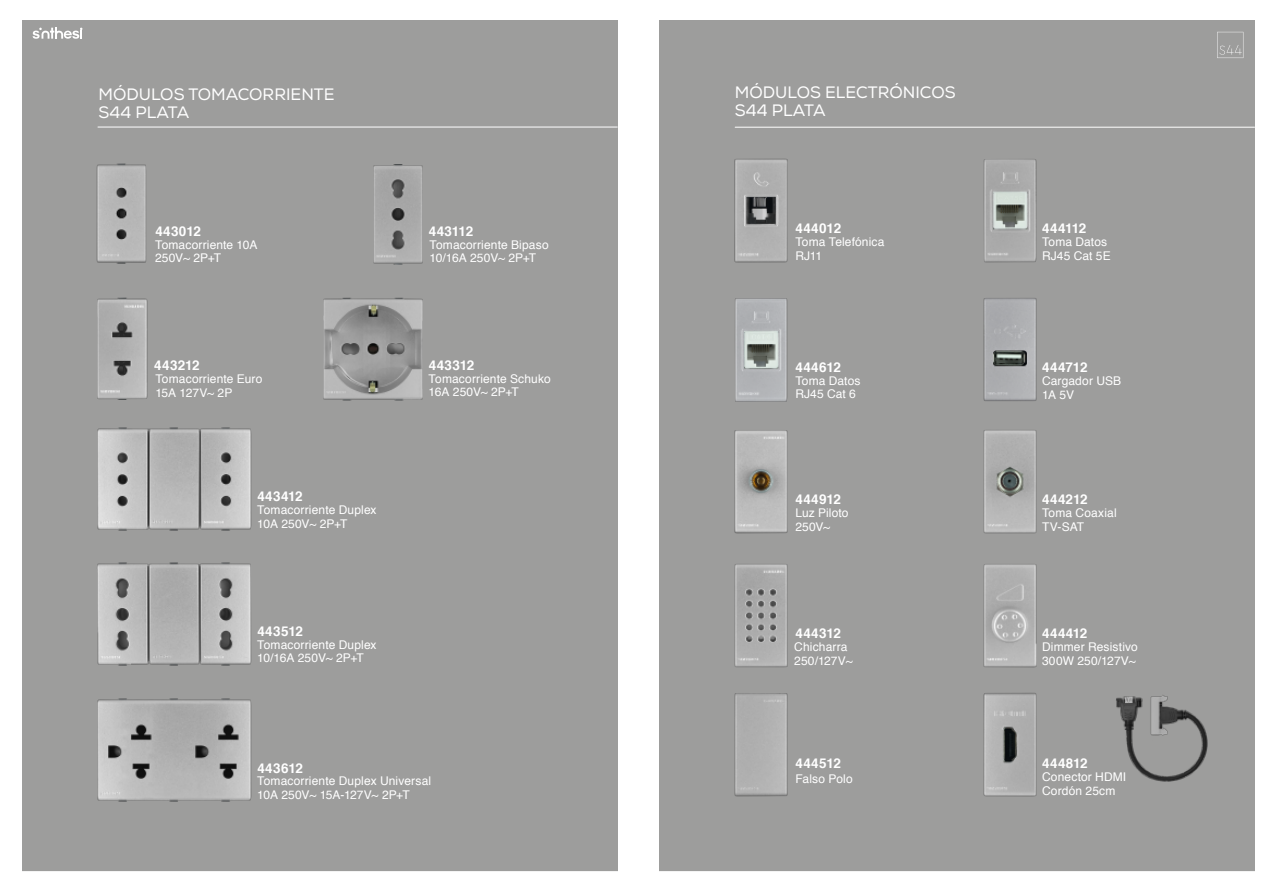
<style>
.page{position:relative;width:1276px;height:893px;background:#fff}
.page>*{position:absolute;margin:0;border:0;box-sizing:border-box;transform-origin:0 0}
.t1{font:16.5px/18px "Nexa";color:#fff}
.t2{font:700 13.5px "Helvetica";letter-spacing:.025em;color:#fff}
.t3{font:12px/13.5px "Helvetica";letter-spacing:.01em;color:#fff}
</style>
<div class="page">
<div style="left:23px;top:21px;width:594px;height:850px;background:#9d9d9c"></div>
<div style="left:659px;top:21px;width:595px;height:850px;background:#9d9d9c"></div>
<hr style="left:98px;top:127px;width:519px;height:1px;background:#fff">
<hr style="left:735px;top:127px;width:519px;height:1px;background:#fff">
<img style="left:96px;top:163px;width:50px;height:101px">
<img style="left:97px;top:297px;width:51px;height:103px">
<img style="left:373px;top:164px;width:50px;height:101px">
<img style="left:323px;top:297px;width:100px;height:104px">
<img style="left:97px;top:427px;width:155px;height:104px">
<img style="left:97px;top:562px;width:155px;height:104px">
<img style="left:97px;top:698px;width:155px;height:104px">
<img style="left:734px;top:158px;width:54px;height:105px">
<img style="left:735px;top:298px;width:53px;height:104px">
<img style="left:734px;top:430px;width:54px;height:104px">
<img style="left:734px;top:564px;width:54px;height:104px">
<img style="left:734px;top:693px;width:54px;height:104px">
<img style="left:983px;top:159px;width:54px;height:104px">
<img style="left:983px;top:298px;width:54px;height:103px">
<img style="left:983px;top:430px;width:54px;height:104px">
<img style="left:983px;top:564px;width:54px;height:104px">
<img style="left:983px;top:692px;width:54px;height:105px">
<img style="left:1116px;top:695px;width:92px;height:87px">
<svg style="left:33px;top:28px;width:49px;height:11px"></svg>
<svg style="left:1217px;top:32px;width:26px;height:26px"></svg>
<h1 class="t1" style="left:99px;top:86px;width:237px">MÓDULOS TOMACORRIENTE<br>S44 PLATA</h1>
<h1 class="t1" style="left:735px;top:84px;width:222px">MÓDULOS ELECTRÓNICOS<br>S44 PLATA</h1>
<p class="t2" style="left:155px;top:220px;width:47px">443012</p>
<p class="t2" style="left:429px;top:220px;width:46px">443112</p>
<p class="t3" style="left:155px;top:238px;width:104px">Tomacorriente 10A<br>250V~ 2P+T</p>
<p class="t3" style="left:429px;top:238px;width:121px">Tomacorriente Bipaso<br>10/16A 250V~ 2P+T</p>
<p class="t2" style="left:795px;top:218px;width:47px">444012</p>
<p class="t3" style="left:795px;top:236px;width:91px">Toma Telefónica<br>RJ11</p>
<p class="t2" style="left:1042px;top:218px;width:46px">444112</p>
<p class="t3" style="left:1042px;top:236px;width:70px">Toma Datos<br>RJ45 Cat 5E</p>
<p class="t2" style="left:154px;top:354px;width:47px">443212</p>
<p class="t2" style="left:429px;top:354px;width:47px">443312</p>
<p class="t3" style="left:155px;top:373px;width:108px">Tomacorriente Euro<br>15A 127V~ 2P</p>
<p class="t3" style="left:429px;top:372px;width:124px">Tomacorriente Schuko<br>16A 250V~ 2P+T</p>
<p class="t2" style="left:795px;top:356px;width:47px">444612</p>
<p class="t3" style="left:795px;top:374px;width:67px">Toma Datos<br>RJ45 Cat 6</p>
<p class="t2" style="left:1042px;top:356px;width:47px">444712</p>
<p class="t3" style="left:1042px;top:375px;width:81px">Cargador USB<br>1A 5V</p>
<p class="t2" style="left:257px;top:486px;width:47px">443412</p>
<p class="t3" style="left:257px;top:504px;width:121px">Tomacorriente Duplex<br>10A 250V~ 2P+T</p>
<p class="t2" style="left:795px;top:489px;width:47px">444912</p>
<p class="t3" style="left:795px;top:507px;width:55px">Luz Piloto<br>250V~</p>
<p class="t2" style="left:1042px;top:489px;width:47px">444212</p>
<p class="t3" style="left:1042px;top:507px;width:76px">Toma Coaxial<br>TV-SAT</p>
<p class="t2" style="left:257px;top:620px;width:47px">443512</p>
<p class="t3" style="left:257px;top:638px;width:121px">Tomacorriente Duplex<br>10/16A 250V~ 2P+T</p>
<p class="t2" style="left:795px;top:623px;width:47px">444312</p>
<p class="t3" style="left:794px;top:640px;width:60px">Chicharra<br>250/127V~</p>
<p class="t2" style="left:1042px;top:623px;width:47px">444412</p>
<p class="t3" style="left:1042px;top:640px;width:97px">Dimmer Resistivo<br>300W 250/127V~</p>
<p class="t2" style="left:257px;top:757px;width:47px">443612</p>
<p class="t3" style="left:257px;top:775px;width:175px">Tomacorriente Duplex Universal<br>10A 250V~ 15A-127V~ 2P+T</p>
<p class="t2" style="left:795px;top:753px;width:47px">444512</p>
<p class="t3" style="left:795px;top:772px;width:59px">Falso Polo</p>
<p class="t2" style="left:1042px;top:753px;width:47px">444812</p>
<p class="t3" style="left:1042px;top:770px;width:86px">Conector HDMI<br>Cordón 25cm</p>
</div>
